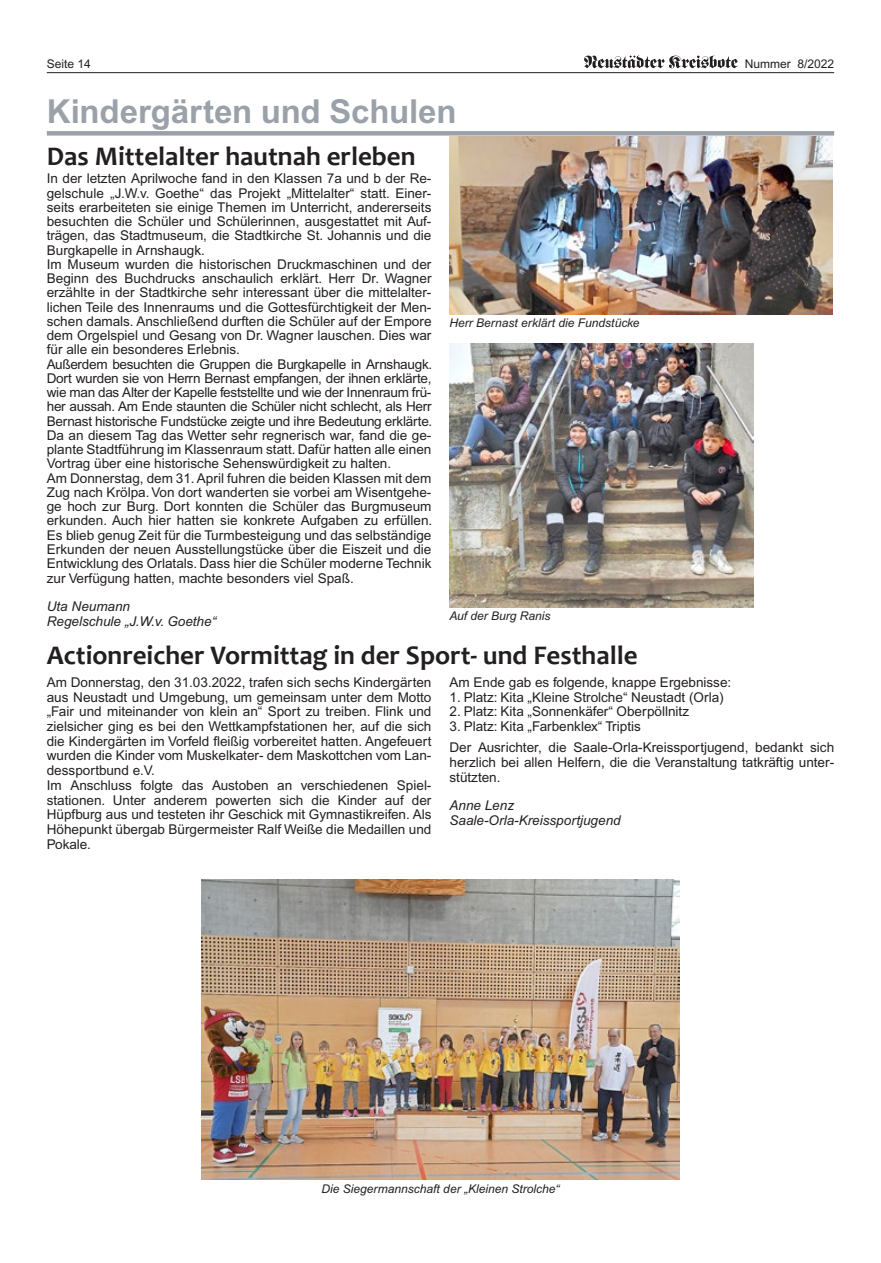
<style>
.page{position:relative;width:881px;height:1263px;background:#fff}
.page>*{position:absolute;margin:0;border:0;box-sizing:border-box;transform-origin:0 0}
.Rasterbalken{font:700 33px "Arial";letter-spacing:-.005em;color:#9aa1a8}
.Überschrift{font:700 27px "Candara";color:#231f20}
.t1{font:13.5px/14.2px "Arial";color:#231f20;text-align:justify}
.t2{font:italic 13.5px "Arial";color:#231f20}
.Bildunterschrift{font:italic 12px "Arial";color:#231f20}
.t3{font:12px "Arial";color:#231f20}
</style>
<div class="page">
<hr style="left:47px;top:72px;width:786px;height:1px;background:#231f20">
<svg style="left:583px;top:55px;width:154px;height:13px"></svg>
<div style="left:47px;top:131px;width:786px;height:5px;background:#9aa1a8"></div>
<img style="left:449px;top:137px;width:383px;height:177px">
<img style="left:449px;top:343px;width:304px;height:264px">
<img style="left:201px;top:879px;width:478px;height:300px">
<p class="t3" style="left:47px;top:57px;width:46px">Seite 14</p>
<p class="t3" style="left:744px;top:57px;width:91px">Nummer 8/2022</p>
<p class="Rasterbalken" style="left:47px;top:92px;width:411px">Kindergärten und Schulen</p>
<p class="Überschrift" style="left:47px;top:139px;width:370px">Das Mittelalter hautnah erleben</p>
<p class="t1" style="left:47px;top:172px;width:386px">In der letzten Aprilwoche fand in den Klassen 7a und b der Re&shy;gelschule „J.W.v. Goethe“ das Projekt „Mittelalter“ statt. Einer&shy;seits erarbeiteten sie einige Themen im Unterricht, andererseits besuchten die Schüler und Schülerinnen, ausgestattet mit Auf&shy;trägen, das Stadtmuseum, die Stadtkirche St. Johannis und die Burgkapelle in Arnshaugk.</p>
<p class="t1" style="left:47px;top:257px;width:386px">Im Museum wurden die historischen Druckmaschinen und der Beginn des Buchdrucks anschaulich erklärt. Herr Dr. Wagner erzählte in der Stadtkirche sehr interessant über die mittelalter&shy;lichen Teile des Innenraums und die Gottesfürchtigkeit der Men&shy;schen damals. Anschließend durften die Schüler auf der Empore dem Orgelspiel und Gesang von Dr. Wagner lauschen. Dies war für alle ein besonderes Erlebnis.</p>
<p class="t1" style="left:47px;top:357px;width:387px">Außerdem besuchten die Gruppen die Burgkapelle in Arnshaugk.<br>Dort wurden sie von Herrn Bernast empfangen, der ihnen erklärte, wie man das Alter der Kapelle feststellte und wie der Innenraum frü&shy;her aussah. Am Ende staunten die Schüler nicht schlecht, als Herr Bernast historische Fundstücke zeigte und ihre Bedeutung erklärte.</p>
<p class="t1" style="left:47px;top:428px;width:386px">Da an diesem Tag das Wetter sehr regnerisch war, fand die ge&shy;plante Stadtführung im Klassenraum statt. Dafür hatten alle einen Vortrag über eine historische Sehenswürdigkeit zu halten.</p>
<p class="t1" style="left:47px;top:471px;width:387px">Am Donnerstag, dem 31. April fuhren die beiden Klassen mit dem Zug nach Krölpa. Von dort wanderten sie vorbei am Wisentgehe&shy;ge hoch zur Burg. Dort konnten die Schüler das Burgmuseum erkunden. Auch hier hatten sie konkrete Aufgaben zu erfüllen.<br>Es blieb genug Zeit für die Turmbesteigung und das selbständige Erkunden der neuen Ausstellungstücke über die Eiszeit und die Entwicklung des Orlatals. Dass hier die Schüler moderne Technik zur Verfügung hatten, machte besonders viel Spaß.</p>
<p class="t2" style="left:47px;top:598px;width:85px">Uta Neumann</p>
<p class="t2" style="left:47px;top:613px;width:171px">Regelschule „J.W.v. Goethe“</p>
<p class="Bildunterschrift" style="left:449px;top:316px;width:191px">Herr Bernast erklärt die Fundstücke</p>
<p class="Bildunterschrift" style="left:449px;top:609px;width:103px">Auf der Burg Ranis</p>
<p class="Überschrift" style="left:47px;top:638px;width:592px">Actionreicher Vormittag in der Sport- und Festhalle</p>
<p class="t1" style="left:47px;top:675px;width:386px;line-height:14.7px">Am Donnerstag, den 31.03.2022, trafen sich sechs Kindergärten aus Neustadt und Umgebung, um gemeinsam unter dem Motto „Fair und miteinander von klein an“ Sport zu treiben. Flink und zielsicher ging es bei den Wettkampfstationen her, auf die sich die Kindergärten im Vorfeld fleißig vorbereitet hatten. Angefeuert wurden die Kinder vom Muskelkater- dem Maskottchen vom Lan&shy;dessportbund e.V.</p>
<p class="t1" style="left:47px;top:778px;width:386px;line-height:14.7px">Im Anschluss folgte das Austoben an verschiedenen Spiel&shy;stationen. Unter anderem powerten sich die Kinder auf der Hüpfburg aus und testeten ihr Geschick mit Gymnastikreifen. Als Höhepunkt übergab Bürgermeister Ralf Weiße die Medaillen und Pokale.</p>
<p class="t1" style="left:449px;top:675px;width:283px">Am Ende gab es folgende, knappe Ergebnisse:</p>
<p class="t1" style="left:449px;top:690px;width:276px">1. Platz: Kita „Kleine Strolche“ Neustadt (Orla)</p>
<p class="t1" style="left:449px;top:705px;width:241px">2. Platz: Kita „Sonnenkäfer“ Oberpöllnitz</p>
<p class="t1" style="left:449px;top:719px;width:193px">3. Platz: Kita „Farbenklex“ Triptis</p>
<p class="t1" style="left:449px;top:741px;width:386px;line-height:14.7px">Der Ausrichter, die Saale-Orla-Kreissportjugend, bedankt sich herzlich bei allen Helfern, die die Veranstaltung tatkräftig unter&shy;stützten.</p>
<p class="t2" style="left:449px;top:797px;width:66px">Anne Lenz</p>
<p class="t2" style="left:449px;top:812px;width:173px">Saale-Orla-Kreissportjugend</p>
<p class="Bildunterschrift" style="left:321px;top:1181px;width:239px">Die Siegermannschaft der „Kleinen Strolche“</p>
</div>
